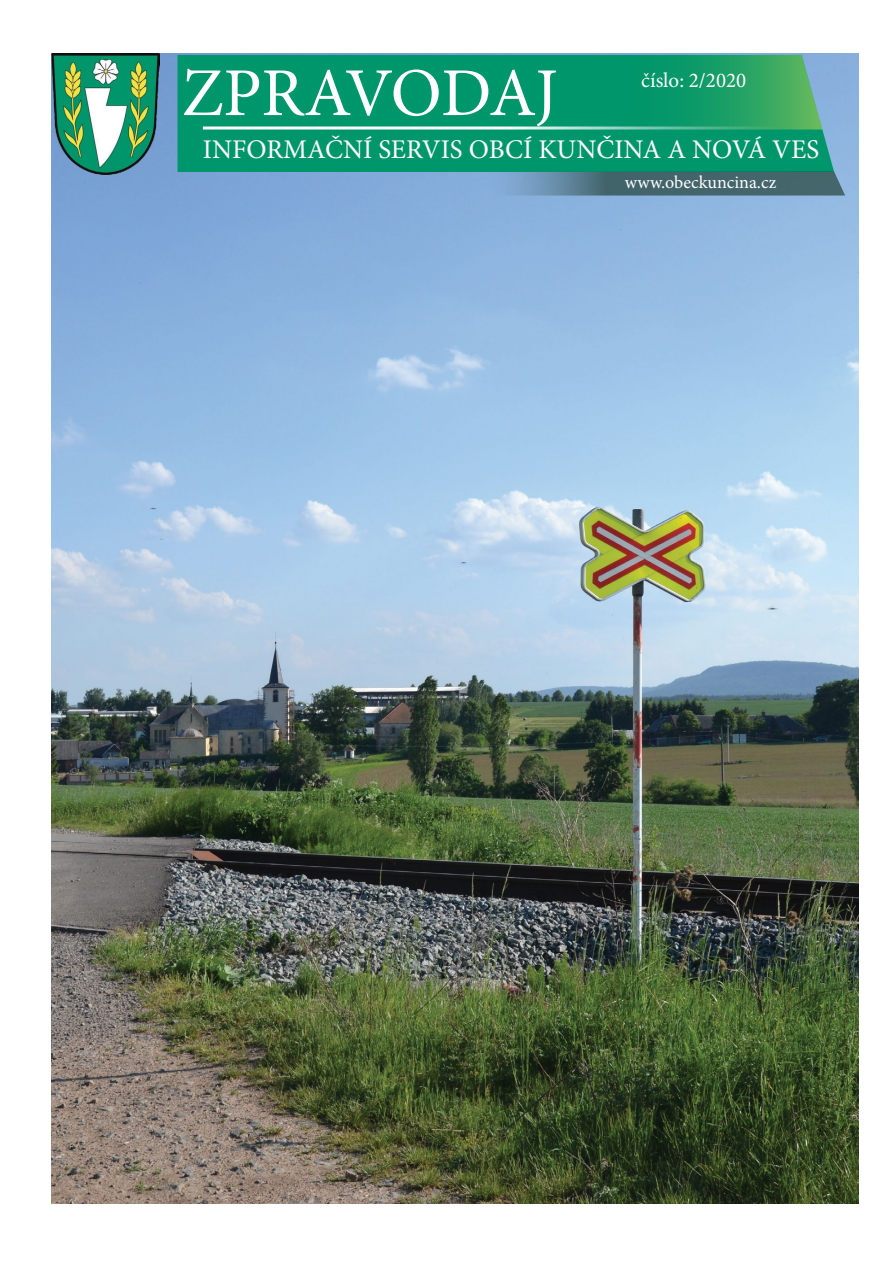
<style>
.page{position:relative;width:893px;height:1263px;background:#fff}
.page>*{position:absolute;margin:0;border:0;box-sizing:border-box;transform-origin:0 0}
.t1{font:68.55px "Minion Pro";letter-spacing:-.015em;color:#fff}
.t2{font:27px "Minion Pro";color:#fff}
.t3{font:21px "Minion Pro";color:#fff}
.t4{font:18px "Minion Pro";color:#fff}
</style>
<div class="page">
<img style="left:52px;top:54px;width:807px;height:1149px">
<img style="left:52px;top:54px;width:107px;height:121px">
<div style="left:178px;top:55px;width:656px;height:117px;background:#00966b"></div>
<svg style="left:593px;top:55px;width:229px;height:75px;background:#20a06c"></svg>
<hr style="left:203px;top:127px;width:590px;height:3px;background:#fff">
<svg style="left:480px;top:172px;width:365px;height:24px;background:#537686"></svg>
<h1 class="t1" style="left:182px;top:47px;width:377px">ZPRAVODAJ</h1>
<p class="t2" style="left:203px;top:131px;width:618px">INFORMAČNÍ SERVIS OBCÍ KUNČINA A NOVÁ VES</p>
<p class="t3" style="left:641px;top:66px;width:106px">číslo: 2/2020</p>
<p class="t4" style="left:625px;top:171px;width:153px">www.obeckuncina.cz</p>
</div>
